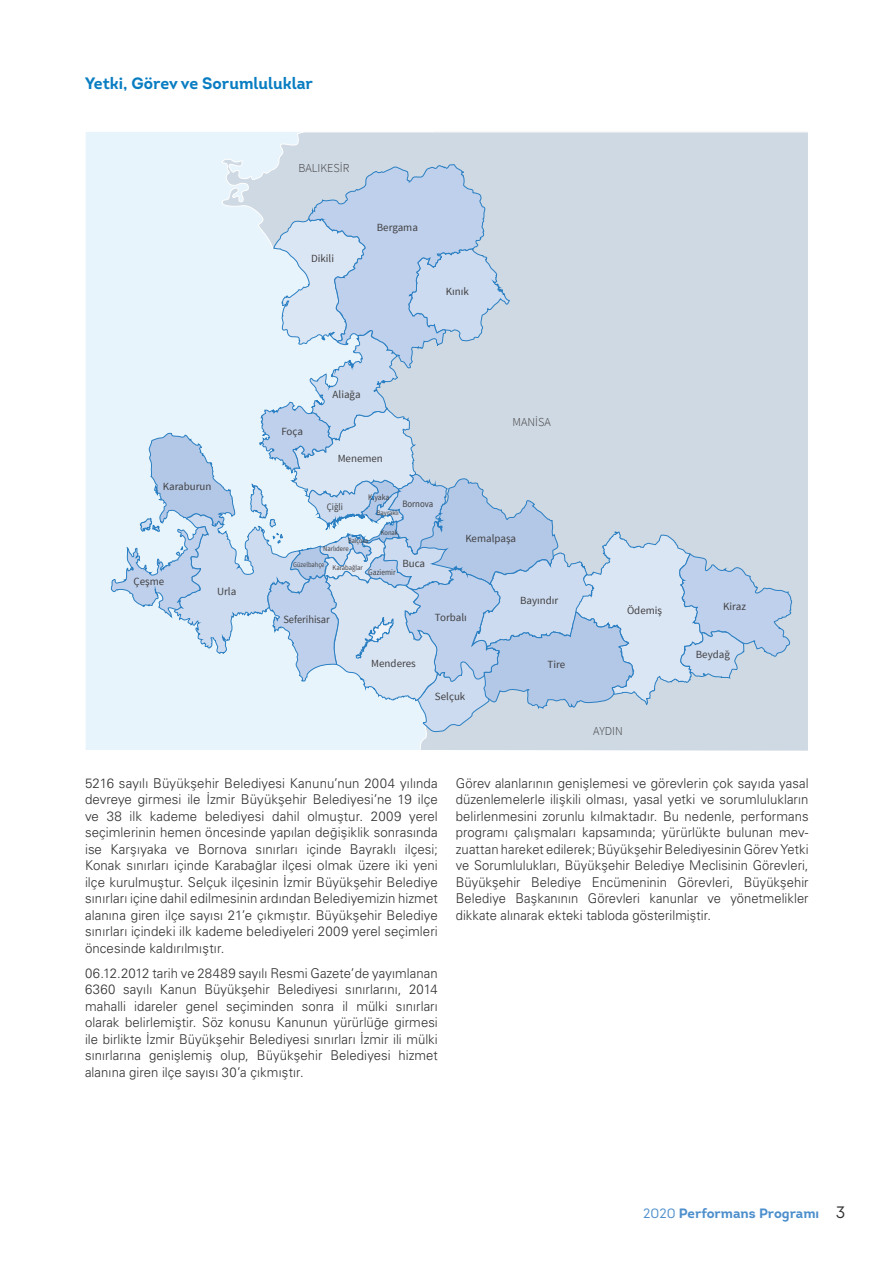
<style>
.page{position:relative;width:893px;height:1263px;background:#fff}
.page>*{position:absolute;margin:0;border:0;box-sizing:border-box;transform-origin:0 0}
.t1{font:700 16.5px "Intro";color:#097dc2}
.t2{font:300 13.5px/16.5px "Univers OTF";letter-spacing:.005em;color:#312f30;text-align:justify}
.t3{font:700 13.5px "Intro";color:#4d8fcc}
.t4{font:300 12.15px "Source Sans Pro";color:#413f41}
.t5{font:10.95px "Source Sans Pro";color:#413f41}
.t6{font:10.95px "Source Sans Pro";color:#413f41;scale:.95 1}
.t7{font:9.75px "Source Sans Pro";color:#413f41;scale:.9 1}
.t8{font:8.55px "Source Sans Pro";color:#413f41;scale:.87 1}
.t9{font:8.55px "Source Sans Pro";color:#413f41;scale:.9 1}
.t10{font:7.35px/8.1px "Source Sans Pro";color:#413f41;scale:.85 1}
.t11{font:7.35px "Source Sans Pro";color:#413f41;scale:.9 1}
.t12{font:7.35px "Source Sans Pro";color:#413f41;scale:.88 1}
.t13{font:7.35px "Source Sans Pro";color:#413f41;scale:.89 1}
.t14{font:7.05px "Source Sans Pro";color:#413f41;scale:.93 1}
.s1{font-family:"Intro Book Alt";font-weight:400}
.s2{font-family:"Intro Book Alt";font-weight:400;font-size:16.5px;color:#312f30}
</style>
<div class="page">
<div style="left:85px;top:131px;width:348px;height:619px;background:#e8f4fb"></div>
<svg style="left:222px;top:132px;width:586px;height:618px"></svg>
<svg style="left:268px;top:131px;width:154px;height:33px"></svg>
<svg style="left:111px;top:164px;width:683px;height:568px"></svg>
<p class="t1" style="left:85px;top:73px;width:229px">Yetki, Görev ve Sorumluluklar</p>
<p class="t5" style="left:163px;top:480px;width:50px">Karaburun</p>
<p class="t5" style="left:134px;top:575px;width:32px">Çeşme</p>
<p class="t5" style="left:217px;top:584px;width:21px">Urla</p>
<p class="t4" style="left:298px;top:161px;width:53px">BALIKESİR</p>
<p class="t5" style="left:311px;top:252px;width:25px">Dikili</p>
<p class="t5" style="left:377px;top:221px;width:43px">Bergama</p>
<p class="t5" style="left:446px;top:284px;width:25px">Kınık</p>
<p class="t5" style="left:281px;top:424px;width:23px">Foça</p>
<p class="t5" style="left:333px;top:387px;width:29px">Aliağa</p>
<p class="t5" style="left:338px;top:452px;width:47px">Menemen</p>
<p class="t7" style="left:327px;top:501px;width:19px">Çiğli</p>
<p class="t9" style="left:368px;top:491px;width:25px">K.yaka</p>
<p class="t14" style="left:377px;top:508px;width:25px">Bayraklı</p>
<p class="t7" style="left:402px;top:498px;width:36px">Bornova</p>
<p class="t13" style="left:381px;top:528px;width:21px">Konak</p>
<p class="t10" style="left:323px;top:537px;width:55px;text-indent:25px">Balçova<br>Narlıdere</p>
<p class="t12" style="left:293px;top:560px;width:37px">Güzelbahçe</p>
<p class="t5" style="left:402px;top:556px;width:24px">Buca</p>
<p class="t11" style="left:333px;top:563px;width:35px">Karabağlar</p>
<p class="t8" style="left:368px;top:567px;width:33px">Gaziemir</p>
<p class="t4" style="left:513px;top:414px;width:40px">MANİSA</p>
<p class="t5" style="left:465px;top:531px;width:52px">Kemalpaşa</p>
<p class="t5" style="left:520px;top:594px;width:40px">Bayındır</p>
<p class="t6" style="left:283px;top:612px;width:50px">Seferihisar</p>
<p class="t5" style="left:371px;top:657px;width:46px">Menderes</p>
<p class="t5" style="left:435px;top:611px;width:33px">Torbalı</p>
<p class="t5" style="left:435px;top:690px;width:32px">Selçuk</p>
<p class="t5" style="left:548px;top:658px;width:19px">Tire</p>
<p class="t5" style="left:627px;top:603px;width:37px">Ödemiş</p>
<p class="t4" style="left:593px;top:724px;width:31px">AYDIN</p>
<p class="t5" style="left:723px;top:600px;width:24px">Kiraz</p>
<p class="t5" style="left:696px;top:648px;width:36px">Beydağ</p>
<p class="t2" style="left:85px;top:775px;width:354px">5216 sayılı Büyükşehir Belediyesi Kanunu’nun 2004 yılında devreye girmesi ile İzmir Büyükşehir Belediyesi’ne 19 ilçe ve 38 ilk kademe belediyesi dahil olmuştur. 2009 yerel seçimlerinin hemen öncesinde yapılan değişiklik sonrasında ise Karşıyaka ve Bornova sınırları içinde Bayraklı ilçesi; Konak sınırları içinde Karabağlar ilçesi olmak üzere iki yeni ilçe kurulmuştur. Selçuk ilçesinin İzmir Büyükşehir Belediye sınırları içine dahil edilmesinin ardından Belediyemizin hizmet alanına giren ilçe sayısı 21’e çıkmıştır. Büyükşehir Belediye sınırları içindeki ilk kademe belediyeleri 2009 yerel seçimleri öncesinde kaldırılmıştır.</p>
<p class="t2" style="left:85px;top:965px;width:354px">06.12.2012 tarih ve 28489 sayılı Resmi Gazete’de yayımlanan 6360 sayılı Kanun Büyükşehir Belediyesi sınırlarını, 2014 mahalli idareler genel seçiminden sonra il mülki sınırları olarak belirlemiştir. Söz konusu Kanunun yürürlüğe girmesi ile birlikte İzmir Büyükşehir Belediyesi sınırları İzmir ili mülki sınırlarına genişlemiş olup, Büyükşehir Belediyesi hizmet alanına giren ilçe sayısı 30’a çıkmıştır.</p>
<p class="t2" style="left:456px;top:775px;width:354px">Görev alanlarının genişlemesi ve görevlerin çok sayıda yasal düzenlemelerle ilişkili olması, yasal yetki ve sorumlulukların belirlenmesini zorunlu kılmaktadır. Bu nedenle, performans programı çalışmaları kapsamında; yürürlükte bulunan mev&shy;zuattan hareket edilerek; Büyükşehir Belediyesinin Görev Yetki ve Sorumlulukları, Büyükşehir Belediye Meclisinin Görevleri, Büyükşehir Belediye Encümeninin Görevleri, Büyükşehir Belediye Başkanının Görevleri kanunlar ve yönetmelikler dikkate alınarak ekteki tabloda gösterilmiştir.</p>
<p class="t3" style="left:643px;top:1205px;width:204px"><span class="s1">2020</span> Performans Programı <span class="s2">3</span></p>
</div>
